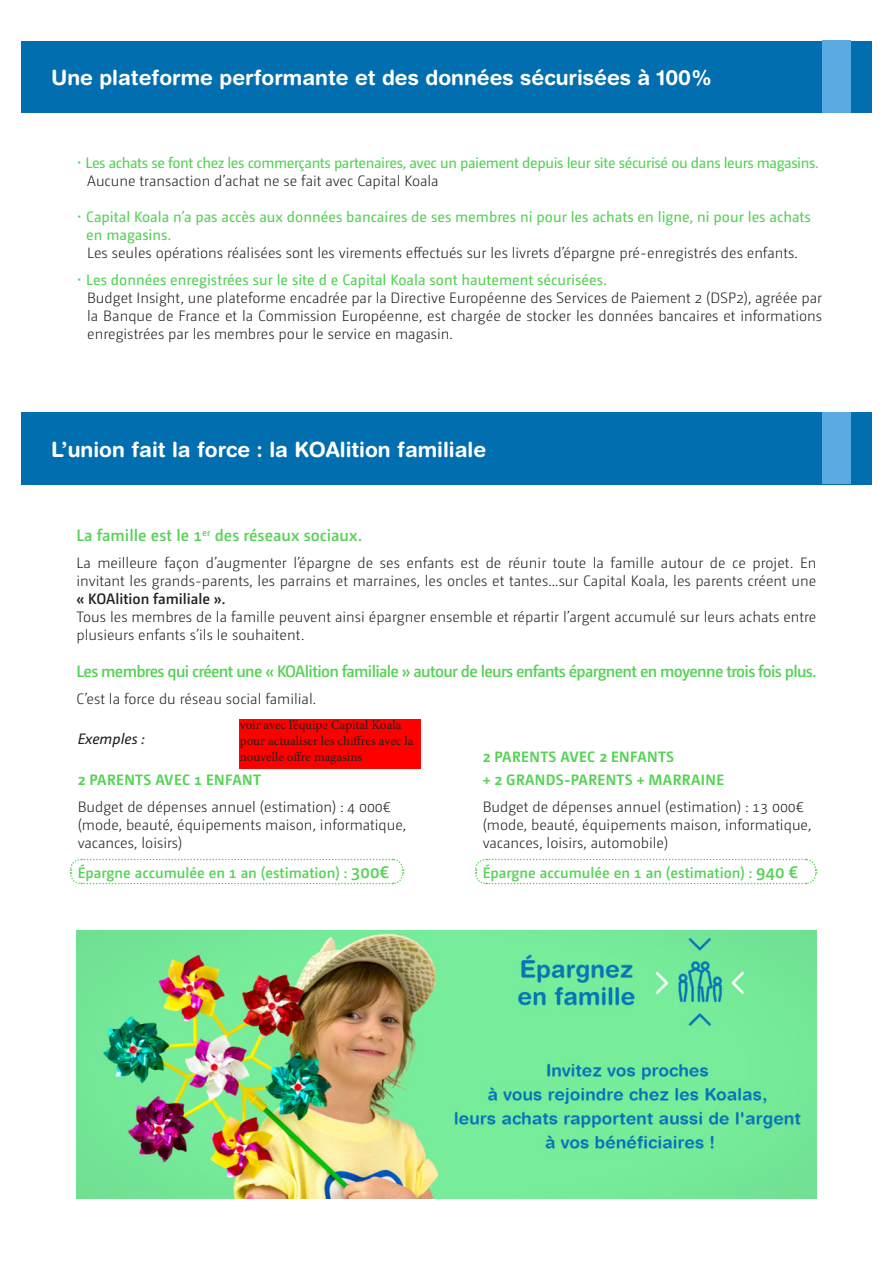
<style>
.page{position:relative;width:893px;height:1263px;background:#fff}
.page>*{position:absolute;margin:0;border:0;box-sizing:border-box;transform-origin:0 0}
.t1{font:700 21px "Helvetica Rounded";color:#fff}
.List_Paragraph{font:600 16.5px "Camingo Dos";letter-spacing:-.04em;color:#55d255}
.List_Paragraph-2{font:600 16.5px "Camingo Dos";color:#55d255}
.t2{font:300 15px/18px "Camingo Dos";color:#231f20}
.List_Paragraph-3{font:15px/18px "Camingo Dos";color:#55d255}
.List_Paragraph-4{font:15px "Camingo Dos";letter-spacing:-.025em;color:#55d255}
.t3{font:600 15px "Camingo Dos";color:#55d255}
.t4{font:700 15px "Camingo Dos";letter-spacing:.025em;color:#55d255}
.t5{font:italic 15px "Camingo Dos";color:#231f20}
.t6{font:13.05px/15.6px "Minion Pro";color:#231f20}
.s1{font-weight:300}
.s2{font-weight:600}
.s3{font-size:18px}
</style>
<div class="page">
<div style="left:21px;top:412px;width:851px;height:73px;background:#006eaf"></div>
<div style="left:822px;top:412px;width:28px;height:72px;background:#5baae2"></div>
<div style="left:21px;top:41px;width:851px;height:72px;background:#006eaf"></div>
<div style="left:822px;top:40px;width:28px;height:73px;background:#5baae2"></div>
<svg style="left:70px;top:858px;width:334px;height:27px"></svg>
<svg style="left:475px;top:858px;width:342px;height:27px"></svg>
<img style="left:77px;top:930px;width:739px;height:268px">
<div style="left:240px;top:720px;width:181px;height:49px;background:#f00"></div>
<p class="t1" style="left:51px;top:64px;width:663px">Une plateforme performante et des données sécurisées à 100%</p>
<p class="List_Paragraph-4" style="left:77px;top:154px;width:744px"><span class="s1">•</span> Les achats se font chez les commerçants partenaires, avec un paiement depuis leur site sécurisé ou dans leurs magasins.</p>
<p class="t2" style="left:87px;top:172px;width:353px">Aucune transaction d’achat ne se fait avec Capital Koala</p>
<p class="List_Paragraph-3" style="left:86px;top:208px;width:726px;text-indent:-10px"><span class="s1">•</span> Capital Koala n’a pas accès aux données bancaires de ses membres ni pour les achats en ligne, ni pour les achats en magasins.</p>
<p class="t2" style="left:87px;top:244px;width:712px">Les seules opérations réalisées sont les virements effectués sur les livrets d’épargne pré-enregistrés des enfants.</p>
<p class="List_Paragraph-3" style="left:77px;top:270px;width:532px"><span class="s1">•</span> Les données enregistrées sur le site d e Capital Koala sont hautement sécurisées.</p>
<p class="t2" style="left:87px;top:289px;width:736px;text-align:justify">Budget Insight, une plateforme encadrée par la Directive Européenne des Services de Paiement 2 (DSP2), agréée par la Banque de France et la Commission Européenne, est chargée de stocker les données bancaires et informations enregistrées par les membres pour le service en magasin.</p>
<p class="t1" style="left:51px;top:437px;width:437px">L’union fait la force : la KOAlition familiale</p>
<p class="List_Paragraph-2" style="left:77px;top:525px;width:287px">La famille est le 1<sup>er</sup> des réseaux sociaux.</p>
<p class="t2" style="left:77px;top:553px;width:741px;text-align:justify">La meilleure façon d’augmenter l’épargne de ses enfants est de réunir toute la famille autour de ce projet. En invitant les grands-parents, les parrains et marraines, les oncles et tantes…sur Capital Koala, les parents créent une <span class="s2">« KOAlition familiale ».</span></p>
<p class="t2" style="left:77px;top:607px;width:741px">Tous les membres de la famille peuvent ainsi épargner ensemble et répartir l’argent accumulé sur leurs achats entre plusieurs enfants s’ils le souhaitent.</p>
<p class="List_Paragraph" style="left:77px;top:662px;width:741px">Les membres qui créent une « KOAlition familiale » autour de leurs enfants épargnent en moyenne trois fois plus.</p>
<p class="t2" style="left:77px;top:690px;width:241px">C’est la force du réseau social familial.</p>
<p class="t5" style="left:78px;top:730px;width:68px">Exemples :</p>
<p class="t6" style="left:240px;top:717px;width:175px">voir avec l’équipe Capital Koala pour actualiser les chiffres avec la nouvelle offre magasins</p>
<p class="t4" style="left:483px;top:748px;width:193px">2 PARENTS AVEC 2 ENFANTS</p>
<p class="t4" style="left:483px;top:770px;width:243px">+ 2 GRANDS-PARENTS + MARRAINE</p>
<p class="t4" style="left:78px;top:770px;width:185px">2 PARENTS AVEC 1 ENFANT</p>
<p class="t2" style="left:78px;top:797px;width:330px">Budget de dépenses annuel (estimation) : 4 000€ (mode, beauté, équipements maison, informatique, vacances, loisirs)</p>
<p class="t3" style="left:78px;top:864px;width:313px">Épargne accumulée en 1 an (estimation) : <span class="s3">300€</span></p>
<p class="t2" style="left:483px;top:797px;width:330px">Budget de dépenses annuel (estimation) : 13 000€ (mode, beauté, équipements maison, informatique, vacances, loisirs, automobile)</p>
<p class="t3" style="left:483px;top:864px;width:317px">Épargne accumulée en 1 an (estimation) : <span class="s3">940 €</span></p>
</div>
